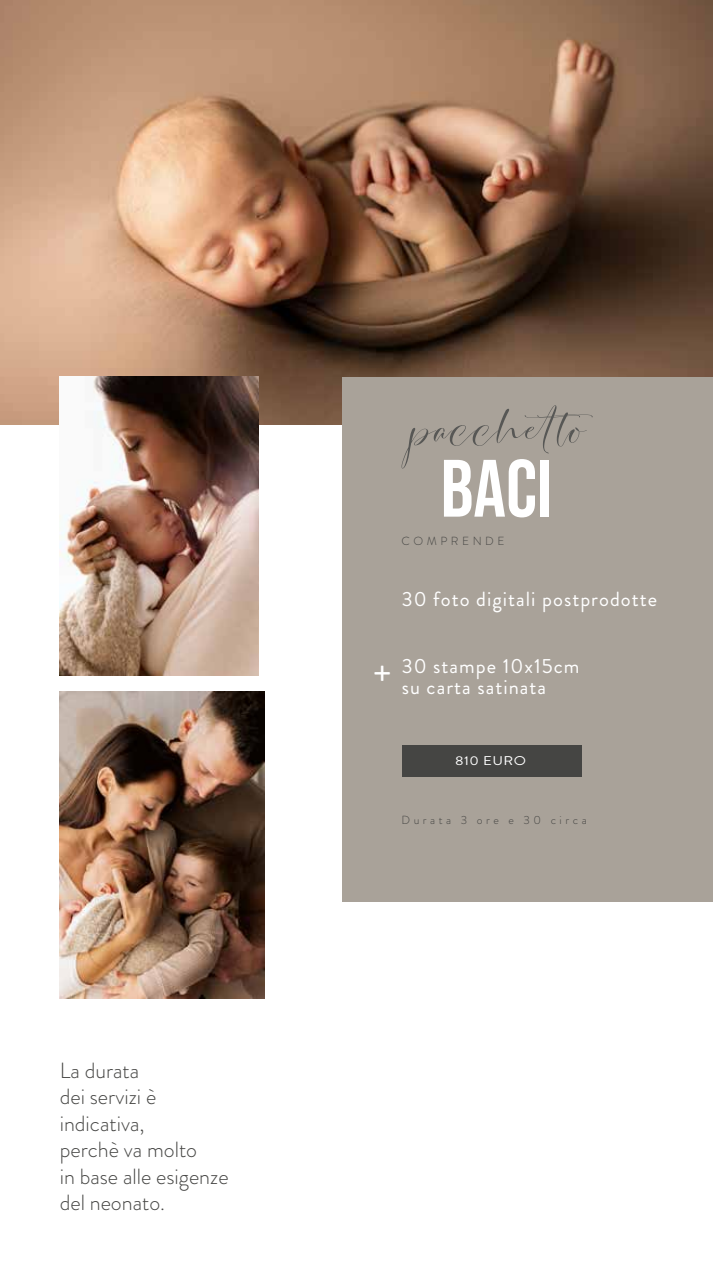
<style>
.page{position:relative;width:713px;height:1267px;background:#fff}
.page>*{position:absolute;margin:0;border:0;box-sizing:border-box;transform-origin:0 0}
.t1{font:81.15px "Bebas Neue";color:#fff}
.t2{font:72.3px "Simplified";letter-spacing:.01em;color:#575755;scale:1.38 1}
.t3{font:300 22.05px/26.4px "Brandon Grotesque";color:#454543}
.t4{font:20.55px/21px "Brandon Grotesque";letter-spacing:.05em;color:#fff;text-align:center}
.t5{font:12.6px "Brandon Grotesque";letter-spacing:.03em;color:#fff;scale:1.18 1}
.t6{font:300 11.7px "Brandon Grotesque";letter-spacing:.3em;color:#454543}
.s1{font-size:36.6px}
</style>
<div class="page">
<img style="left:0;top:0;width:712px;height:424px">
<div style="left:342px;top:377px;width:370px;height:525px;background:#a9a299"></div>
<div style="left:402px;top:745px;width:180px;height:32px;background:#454543"></div>
<img style="left:60px;top:692px;width:204px;height:306px">
<img style="left:60px;top:377px;width:199px;height:298px">
<p class="t3" style="left:60px;top:1057px;width:170px">La durata<br>dei servizi è indicativa,<br>perchè va molto<br>in base alle esigenze del neonato.</p>
<h2 class="t2" style="left:411px;top:395px;width:147px">pacchetto</h2>
<h1 class="t1" style="left:440px;top:442px;width:113px">BACI</h1>
<p class="t6" style="left:401px;top:532px;width:104px">COMPRENDE</p>
<p class="t4" style="left:401px;top:589px;width:257px">30 foto digitali postprodotte</p>
<p class="t4" style="left:373px;top:655px;width:208px"><span class="s1">+</span> 30 stampe 10x15cm su carta satinata</p>
<p class="t5" style="left:455px;top:751px;width:61px">810 EURO</p>
<p class="t6" style="left:401px;top:812px;width:186px">Durata 3 ore e 30 circa</p>
</div>
